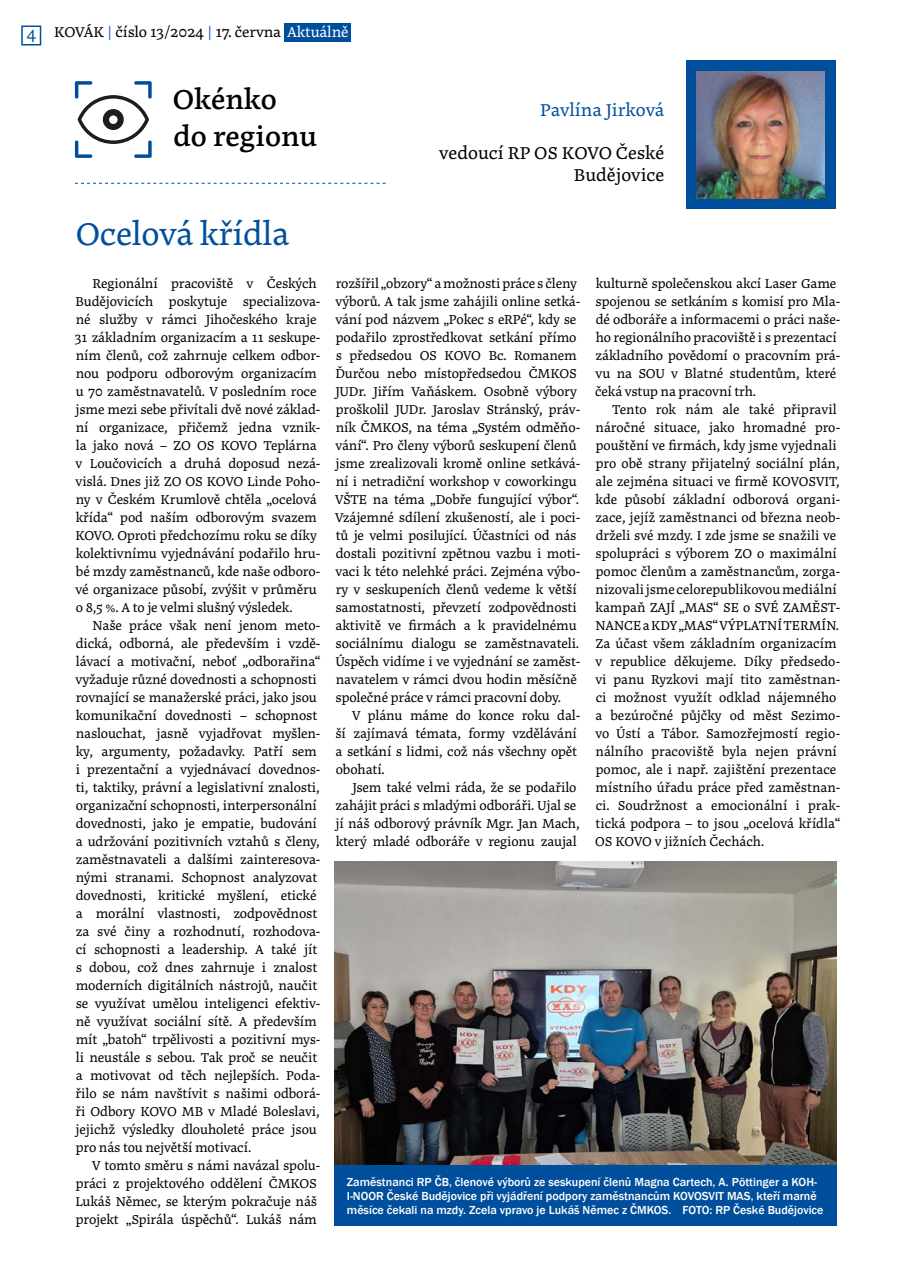
<style>
.page{position:relative;width:915px;height:1276px;background:#fff}
.page>*{position:absolute;margin:0;border:0;box-sizing:border-box;transform-origin:0 0}
.t1{font:33px "Noort";letter-spacing:-.01em;color:#004f9d}
.t2{font:28.5px "Noort";letter-spacing:-.005em;color:#000}
.t3{font:18px/21.6px "Noort";color:#000;text-align:right}
.t4{font:18px "Noort";color:#004f9d}
.t5{font:16.5px "Noort";color:#004f9d}
.t6{font:15px "Noort";letter-spacing:-.01em;color:#000}
.t7{font:13.5px/18px "Noort";letter-spacing:-.01em;color:#000}
.t8{font:500 12px/14.4px "Franklin Gothic";color:#fff}
.s1{color:#004f9d}
.s2{color:#fff}
</style>
<div class="page">
<div style="left:21px;top:26px;width:20px;height:19px;border:2px solid #004f9d"></div>
<svg style="left:75px;top:183px;width:310px;height:1px"></svg>
<div style="left:685px;top:61px;width:150px;height:148px;background:#004f9d"></div>
<img style="left:696px;top:71px;width:128px;height:128px">
<svg style="left:75px;top:81px;width:77px;height:77px"></svg>
<div style="left:103px;top:109px;width:21px;height:21px;background:#1d1d1b;border-radius:50%"></div>
<div style="left:109px;top:115px;width:8px;height:9px;background:#fff;border-radius:50%"></div>
<img style="left:334px;top:861px;width:502px;height:304px">
<div style="left:334px;top:1165px;width:502px;height:60px;background:#004f9d"></div>
<div style="left:284px;top:23px;width:66px;height:19px;background:#004f9d"></div>
<p class="t5" style="left:26px;top:24px;width:11px">4</p>
<p class="t6" style="left:54px;top:23px;width:296px">KOVÁK <span class="s1">|</span> číslo 13/2024 <span class="s1">|</span> 17. června <span class="s2">Aktuálně</span></p>
<h2 class="t2" style="left:173px;top:83px;width:105px">Okénko</h2>
<h2 class="t2" style="left:173px;top:119px;width:145px">do regionu</h2>
<h1 class="t1" style="left:76px;top:214px;width:215px">Ocelová křídla</h1>
<h3 class="t4" style="left:540px;top:99px;width:126px">Pavlína Jirková</h3>
<h3 class="t3" style="left:439px;top:142px;width:226px">vedoucí RP OS KOVO České<br>Budějovice</h3>
<p class="t7" style="left:75px;top:274px;width:247px;text-indent:18px">Regionální pracoviště v Českých Budějovicích poskytuje specializova&shy;né služby v rámci Jihočeského kraje 31 základním organizacím a 11 seskupe&shy;ním členů, což zahrnuje celkem odbor&shy;nou podporu odborovým organizacím u 70 zaměstnavatelů. V posledním roce jsme mezi sebe přivítali dvě nové základ&shy;ní organizace, přičemž jedna vznik&shy;la jako nová – ZO OS KOVO Teplárna v Loučovicích a druhá doposud nezá&shy;vislá. Dnes již ZO OS KOVO Linde Poho&shy;ny v Českém Krumlově chtěla „ocelová křída“ pod naším odborovým svazem KOVO. Oproti předchozímu roku se díky kolektivnímu vyjednávání podařilo hru&shy;bé mzdy zaměstnanců, kde naše odboro&shy;vé organizace působí, zvýšit v průměru o 8,5 %. A to je velmi slušný výsledek.</p>
<p class="t7" style="left:76px;top:616px;width:246px;text-indent:17px">Naše práce však není jenom meto&shy;dická, odborná, ale především i vzdě&shy;lávací a motivační, neboť „odborařina“ vyžaduje různé dovednosti a schopnosti rovnající se manažerské práci, jako jsou komunikační dovednosti – schopnost naslouchat, jasně vyjadřovat myšlen&shy;ky, argumenty, požadavky. Patří sem i prezentační a vyjednávací dovednos&shy;ti, taktiky, právní a legislativní znalosti, organizační schopnosti, interpersonální dovednosti, jako je empatie, budování a udržování pozitivních vztahů s členy, zaměstnavateli a dalšími zainteresova&shy;nými stranami. Schopnost analyzovat dovednosti, kritické myšlení, etické a morální vlastnosti, zodpovědnost za své činy a rozhodnutí, rozhodova&shy;cí schopnosti a leadership. A také jít s dobou, což dnes zahrnuje i znalost moderních digitálních nástrojů, naučit se využívat umělou inteligenci efektiv&shy;ně využívat sociální sítě. A především mít „batoh“ trpělivosti a pozitivní mys&shy;li neustále s sebou. Tak proč se neučit a motivovat od těch nejlepších. Poda&shy;řilo se nám navštívit s našimi odborá&shy;ři Odbory KOVO MB v Mladé Boleslavi, jejichž výsledky dlouholeté práce jsou pro nás tou největší motivací.</p>
<p class="t7" style="left:75px;top:1156px;width:246px;text-indent:17px">V tomto směru s námi navázal spolu&shy;práci z projektového oddělení ČMKOS Lukáš Němec, se kterým pokračuje náš projekt „Spirála úspěchů“. Lukáš nám</p>
<p class="t7" style="left:335px;top:274px;width:247px">rozšířil „obzory“ a možnosti práce s členy výborů. A tak jsme zahájili online setká&shy;vání pod názvem „Pokec s eRPé“, kdy se podařilo zprostředkovat setkání přímo s předsedou OS KOVO Bc. Romanem Ďurčou nebo místopředsedou ČMKOS JUDr. Jiřím Vaňáskem. Osobně výbory proškolil JUDr. Jaroslav Stránský, práv&shy;ník ČMKOS, na téma „Systém odměňo&shy;vání“. Pro členy výborů seskupení členů jsme zrealizovali kromě online setkává&shy;ní i netradiční workshop v coworkingu VŠTE na téma „Dobře fungující výbor“.<br>Vzájemné sdílení zkušeností, ale i poci&shy;tů je velmi posilující. Účastníci od nás dostali pozitivní zpětnou vazbu i moti&shy;vaci k této nelehké práci. Zejména výbo&shy;ry v seskupeních členů vedeme k větší samostatnosti, převzetí zodpovědnosti aktivitě ve firmách a k pravidelnému sociálnímu dialogu se zaměstnavateli.<br>Úspěch vidíme i ve vyjednání se zaměst&shy;navatelem v rámci dvou hodin měsíčně společné práce v rámci pracovní doby.</p>
<p class="t7" style="left:335px;top:706px;width:246px;text-indent:17px">V plánu máme do konce roku dal&shy;ší zajímavá témata, formy vzdělávání a setkání s lidmi, což nás všechny opět obohatí.</p>
<p class="t7" style="left:335px;top:778px;width:245px;text-indent:17px">Jsem také velmi ráda, že se podařilo zahájit práci s mladými odboráři. Ujal se jí náš odborový právník Mgr. Jan Mach, který mladé odboráře v regionu zaujal</p>
<p class="t7" style="left:595px;top:274px;width:246px">kulturně společenskou akcí Laser Game spojenou se setkáním s komisí pro Mla&shy;dé odboráře a informacemi o práci naše&shy;ho regionálního pracoviště i s prezentací základního povědomí o pracovním prá&shy;vu na SOU v Blatné studentům, které čeká vstup na pracovní trh.</p>
<p class="t7" style="left:595px;top:400px;width:246px;text-indent:17px">Tento rok nám ale také připravil náročné situace, jako hromadné pro&shy;pouštění ve firmách, kdy jsme vyjednali pro obě strany přijatelný sociální plán, ale zejména situaci ve firmě KOVOSVIT, kde působí základní odborová organi&shy;zace, jejíž zaměstnanci od března neob&shy;drželi své mzdy. I zde jsme se snažili ve spolupráci s výborem ZO o maximální pomoc členům a zaměstnancům, zorga&shy;nizovali jsme celorepublikovou mediální kampaň ZAJÍ „MAS“ SE o SVÉ ZAMĚST-NANCE a KDY „MAS“ VÝPLATNÍ TERMÍN.<br>Za účast všem základním organizacím v republice děkujeme. Díky předsedo&shy;vi panu Ryzkovi mají tito zaměstnan&shy;ci možnost využít odklad nájemného a bezúročné půjčky od měst Sezimo&shy;vo Ústí a Tábor. Samozřejmostí regio&shy;nálního pracoviště byla nejen právní pomoc, ale i např. zajištění prezentace místního úřadu práce před zaměstnan&shy;ci. Soudržnost a emocionální i prak&shy;tická podpora – to jsou „ocelová křídla“ OS KOVO v jižních Čechách.</p>
<p class="t8" style="left:347px;top:1174px;width:478px">Zaměstnanci RP ČB, členové výborů ze seskupení členů Magna Cartech, A. Pöttinger a KOH-<br>I-NOOR České Budějovice při vyjádření podpory zaměstnancům KOVOSVIT MAS, kteří marně měsíce čekali na mzdy. Zcela vpravo je Lukáš Němec z ČMKOS. FOTO: RP České Budějovice</p>
</div>
